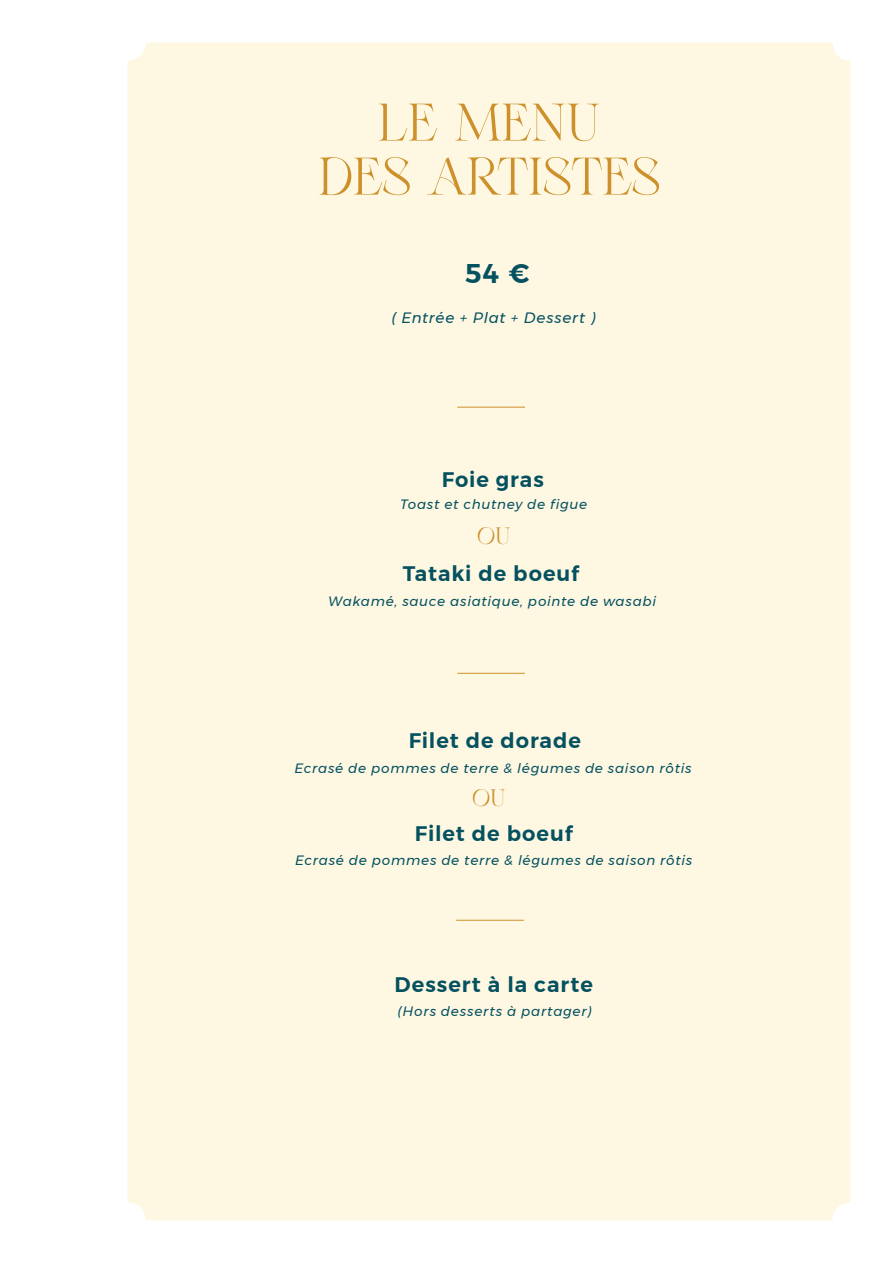
<style>
.page{position:relative;width:893px;height:1263px;background:#fff}
.page>*{position:absolute;margin:0;border:0;box-sizing:border-box;transform-origin:0 0}
.t1{font:60px "Glitther Syavina Freebies";color:#cd902b}
.t2{font:27px "Glitther Syavina Freebies";color:#cd902b}
.t3{font:600 27px "Montserrat";color:#05515f}
.t4{font:600 21px "Montserrat";letter-spacing:.04em;color:#05515f}
.t5{font:italic 15px "Montserrat";letter-spacing:.05em;color:#05515f}
.t6{font:italic 13.5px "Montserrat";letter-spacing:.055em;color:#05515f}
</style>
<div class="page">
<div style="left:128px;top:43px;width:722px;height:1177px;background:#fef8e3;border-radius:18px"></div>
<hr style="left:457px;top:407px;width:68px;height:1px;background:#cd902b">
<hr style="left:457px;top:673px;width:68px;height:1px;background:#cd902b">
<hr style="left:456px;top:920px;width:68px;height:1px;background:#cd902b">
<p class="t1" style="left:377px;top:94px;width:224px">LE MENU</p>
<p class="t1" style="left:318px;top:148px;width:344px">DES ARTISTES</p>
<p class="t3" style="left:465px;top:252px;width:66px">54 €</p>
<p class="t5" style="left:391px;top:306px;width:205px">( Entrée + Plat + Dessert )</p>
<p class="t4" style="left:442px;top:463px;width:104px">Foie gras</p>
<p class="t6" style="left:400px;top:494px;width:189px">Toast et chutney de figue</p>
<p class="t2" style="left:477px;top:523px;width:35px">OU</p>
<p class="t4" style="left:403px;top:557px;width:178px">Tataki de boeuf</p>
<p class="t6" style="left:328px;top:590px;width:329px">Wakamé, sauce asiatique, pointe de wasabi</p>
<p class="t4" style="left:409px;top:724px;width:174px">Filet de dorade</p>
<p class="t6" style="left:294px;top:758px;width:399px">Ecrasé de pommes de terre &amp; légumes de saison rôtis</p>
<p class="t2" style="left:473px;top:785px;width:35px">OU</p>
<p class="t4" style="left:415px;top:816px;width:159px">Filet de boeuf</p>
<p class="t6" style="left:295px;top:850px;width:399px">Ecrasé de pommes de terre &amp; légumes de saison rôtis</p>
<p class="t4" style="left:395px;top:967px;width:200px">Dessert à la carte</p>
<p class="t6" style="left:398px;top:1001px;width:195px">(Hors desserts à partager)</p>
</div>
